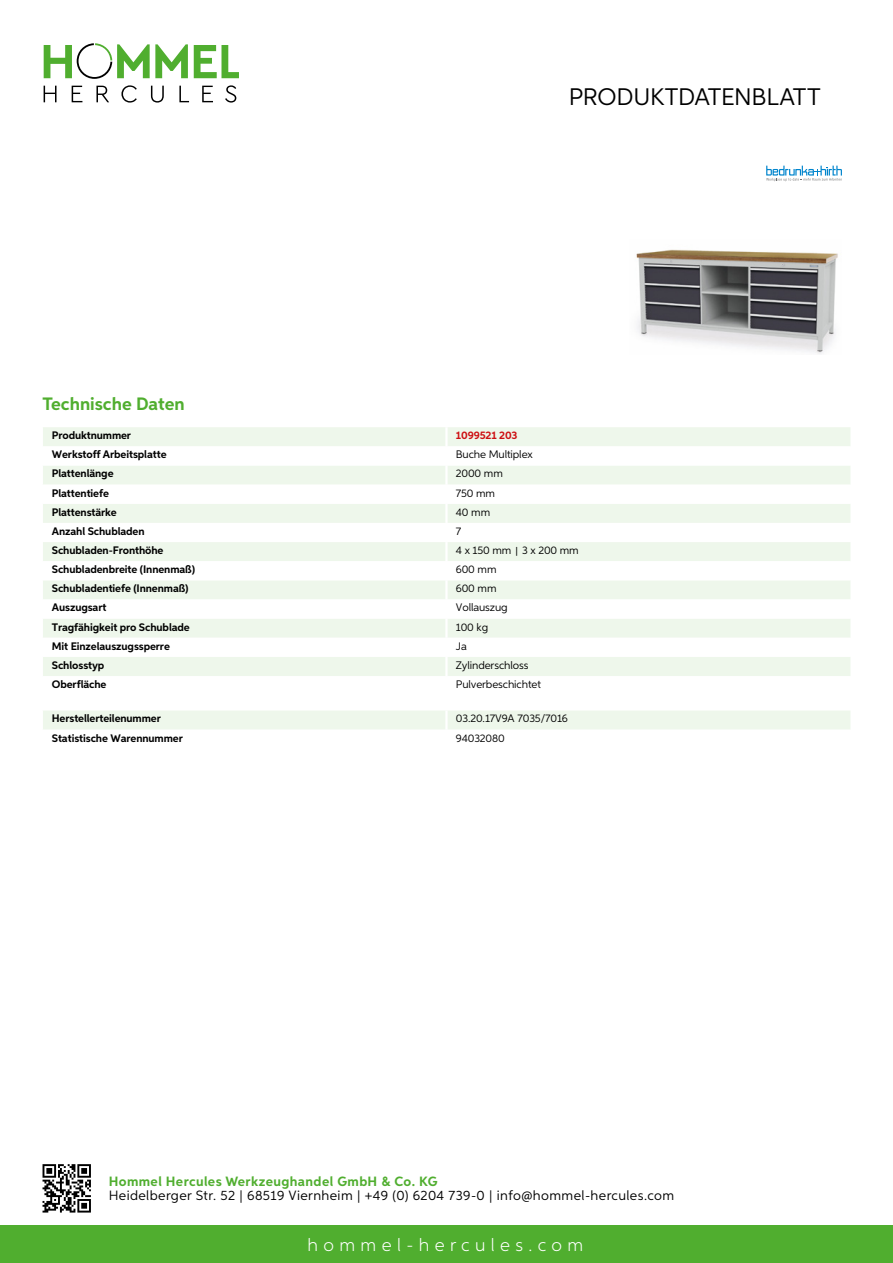
<style>
.page{position:relative;width:893px;height:1263px;background:#fff}
.page>*{position:absolute;margin:0;border:0;box-sizing:border-box;transform-origin:0 0}
.t1{font:24px "Aspira";letter-spacing:-.01em;color:#000}
.t2{font:300 18px "Aspira";letter-spacing:.3em;color:#fff}
.t3{font:700 18px "Aspira";color:#50ae2f}
.t4{font:13.5px "Aspira";letter-spacing:.03em;color:#000}
.t5{font:700 13.5px "Aspira";letter-spacing:.03em;color:#50ae2f}
.t6{font:700 10.95px "Aspira";letter-spacing:-.01em;color:#000}
.t7{font:10.95px "Aspira";letter-spacing:-.01em;color:#000}
.t8{font:700 10.95px "Aspira";letter-spacing:-.01em;color:#cd1013}
.s1{font-family:"Wuerth Global";font-size:10.5px}
</style>
<div class="page">
<div style="left:0;top:1226px;width:893px;height:37px;background:#50ae2f"></div>
<svg style="left:43px;top:1164px;width:48px;height:48px"></svg>
<svg style="left:194px;top:45px;width:45px;height:33px"></svg>
<svg style="left:44px;top:43px;width:144px;height:36px"></svg>
<svg style="left:44px;top:86px;width:13px;height:16px"></svg>
<svg style="left:72px;top:86px;width:10px;height:16px"></svg>
<svg style="left:96px;top:86px;width:13px;height:16px"></svg>
<svg style="left:121px;top:85px;width:16px;height:18px"></svg>
<svg style="left:151px;top:86px;width:13px;height:17px"></svg>
<svg style="left:179px;top:86px;width:10px;height:16px"></svg>
<svg style="left:202px;top:86px;width:11px;height:16px"></svg>
<svg style="left:225px;top:85px;width:11px;height:18px"></svg>
<div style="left:43px;top:427px;width:807px;height:19px;background:#eef7eb"></div>
<svg style="left:43px;top:466px;width:807px;height:210px;fill:#eef7eb"></svg>
<hr style="left:445px;top:427px;width:3px;height:19px;background:#fff">
<hr style="left:445px;top:465px;width:3px;height:20px;background:#fff">
<hr style="left:445px;top:485px;width:3px;height:19px;background:#fff">
<hr style="left:445px;top:504px;width:3px;height:19px;background:#fff">
<hr style="left:445px;top:523px;width:3px;height:19px;background:#fff">
<hr style="left:445px;top:542px;width:3px;height:19px;background:#fff">
<hr style="left:445px;top:561px;width:3px;height:19px;background:#fff">
<hr style="left:445px;top:580px;width:3px;height:19px;background:#fff">
<hr style="left:445px;top:599px;width:3px;height:20px;background:#fff">
<hr style="left:445px;top:619px;width:3px;height:19px;background:#fff">
<hr style="left:445px;top:638px;width:3px;height:19px;background:#fff">
<hr style="left:445px;top:657px;width:3px;height:19px;background:#fff">
<div style="left:43px;top:711px;width:807px;height:18px;background:#eef7eb"></div>
<img style="left:636px;top:249px;width:202px;height:105px">
<svg style="left:766px;top:166px;width:76px;height:15px"></svg>
<h1 class="t1" style="left:569px;top:82px;width:253px">Produktdatenblatt</h1>
<h2 class="t3" style="left:43px;top:393px;width:144px">Technische Daten</h2>
<p class="t6" style="left:52px;top:429px;width:81px">Produktnummer</p>
<p class="t8" style="left:456px;top:429px;width:63px">1099521 203</p>
<p class="t6" style="left:52px;top:448px;width:116px">Werkstoff Arbeitsplatte</p>
<p class="t7" style="left:456px;top:448px;width:78px">Buche Multiplex</p>
<p class="t6" style="left:52px;top:467px;width:63px">Plattenlänge</p>
<p class="t7" style="left:456px;top:467px;width:49px">2000 mm</p>
<p class="t6" style="left:52px;top:486px;width:59px">Plattentiefe</p>
<p class="t7" style="left:456px;top:486px;width:41px">750 mm</p>
<p class="t6" style="left:52px;top:505px;width:67px">Plattenstärke</p>
<p class="t7" style="left:456px;top:505px;width:36px">40 mm</p>
<p class="t6" style="left:52px;top:524px;width:94px">Anzahl Schubladen</p>
<p class="t7" style="left:456px;top:524px;width:7px">7</p>
<p class="t6" style="left:52px;top:543px;width:113px">Schubladen-Fronthöhe</p>
<p class="t7" style="left:456px;top:543px;width:124px">4 x 150 mm <span class="s1">|</span> 3 x 200 mm</p>
<p class="t6" style="left:52px;top:563px;width:145px">Schubladenbreite (Innenmaß)</p>
<p class="t7" style="left:456px;top:563px;width:42px">600 mm</p>
<p class="t6" style="left:52px;top:582px;width:138px">Schubladentiefe (Innenmaß)</p>
<p class="t7" style="left:456px;top:582px;width:42px">600 mm</p>
<p class="t6" style="left:52px;top:601px;width:56px">Auszugsart</p>
<p class="t7" style="left:456px;top:601px;width:53px">Vollauszug</p>
<p class="t6" style="left:52px;top:620px;width:139px">Tragfähigkeit pro Schublade</p>
<p class="t7" style="left:456px;top:620px;width:34px">100 kg</p>
<p class="t6" style="left:52px;top:639px;width:120px">Mit Einzelauszugssperre</p>
<p class="t7" style="left:456px;top:639px;width:13px">Ja</p>
<p class="t6" style="left:52px;top:658px;width:54px">Schlosstyp</p>
<p class="t7" style="left:456px;top:658px;width:74px">Zylinderschloss</p>
<p class="t6" style="left:52px;top:677px;width:56px">Oberfläche</p>
<p class="t7" style="left:456px;top:677px;width:87px">Pulverbeschichtet</p>
<p class="t6" style="left:52px;top:712px;width:111px">Herstellerteilenummer</p>
<p class="t7" style="left:456px;top:712px;width:114px">03.20.17V9A 7035/7016</p>
<p class="t6" style="left:52px;top:731px;width:132px">Statistische Warennummer</p>
<p class="t7" style="left:456px;top:731px;width:51px">94032080</p>
<p class="t5" style="left:109px;top:1172px;width:330px">Hommel Hercules Werkzeughandel GmbH &amp; Co. KG</p>
<p class="t4" style="left:109px;top:1187px;width:567px">Heidelberger Str. 52 | 68519 Viernheim | +49 (0) 6204 739-0 | info@hommel-hercules.com</p>
<h2 class="t2" style="left:307px;top:1234px;width:277px">hommel-hercules.com</h2>
</div>
